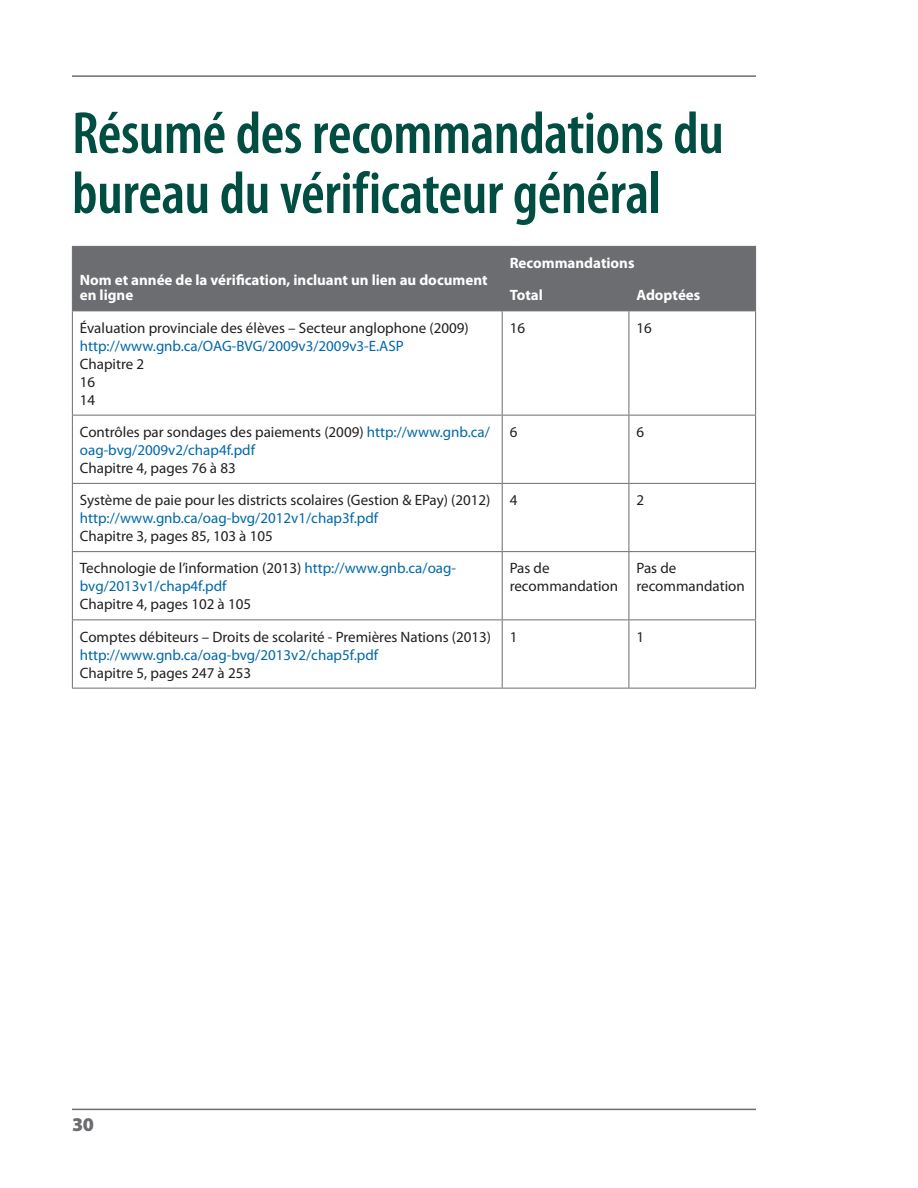
<style>
.page{position:relative;width:918px;height:1188px;background:#fff}
.page>*{position:absolute;margin:0;border:0;box-sizing:border-box;transform-origin:0 0}
.Head_1{font:600 condensed 60px/60px "Myriad Pro";letter-spacing:-.01em;color:#004d42}
.t1{font:900 19.5px "Myriad Pro";color:#6c6d70}
.table_text{font:15px/18px "Myriad Pro";color:#231f20}
.table_text-2{font:15px/18px "Myriad Pro";color:#0068a9}
.table_head{font:700 15px/15px "Myriad Pro";color:#fff}
.s1{color:#0068a9}
.s2{color:#231f20}
</style>
<div class="page">
<hr style="left:72px;top:1109px;width:684px;height:1px;background:#6c6d70">
<hr style="left:72px;top:75px;width:684px;height:2px;background:#6c6d70">
<div style="left:73px;top:247px;width:682px;height:63px;background:#6c6d70"></div>
<hr style="left:502px;top:247px;width:1px;height:31px;background:#6c6d70">
<hr style="left:502px;top:278px;width:127px;height:1px;background:#6c6d70">
<hr style="left:502px;top:279px;width:1px;height:31px;background:#6c6d70">
<hr style="left:629px;top:278px;width:127px;height:1px;background:#6c6d70">
<hr style="left:629px;top:279px;width:1px;height:31px;background:#6c6d70">
<hr style="left:502px;top:311px;width:1px;height:104px;background:#6c6d70">
<hr style="left:629px;top:311px;width:1px;height:104px;background:#6c6d70">
<hr style="left:72px;top:415px;width:430px;height:1px;background:#6c6d70">
<hr style="left:502px;top:415px;width:127px;height:1px;background:#6c6d70">
<hr style="left:502px;top:416px;width:1px;height:67px;background:#6c6d70">
<hr style="left:629px;top:415px;width:127px;height:1px;background:#6c6d70">
<hr style="left:629px;top:416px;width:1px;height:67px;background:#6c6d70">
<hr style="left:72px;top:483px;width:430px;height:1px;background:#6c6d70">
<hr style="left:502px;top:483px;width:127px;height:1px;background:#6c6d70">
<hr style="left:502px;top:484px;width:1px;height:67px;background:#6c6d70">
<hr style="left:629px;top:483px;width:127px;height:1px;background:#6c6d70">
<hr style="left:629px;top:484px;width:1px;height:67px;background:#6c6d70">
<hr style="left:72px;top:551px;width:430px;height:1px;background:#6c6d70">
<hr style="left:502px;top:551px;width:127px;height:1px;background:#6c6d70">
<hr style="left:502px;top:552px;width:1px;height:68px;background:#6c6d70">
<hr style="left:629px;top:551px;width:127px;height:1px;background:#6c6d70">
<hr style="left:629px;top:552px;width:1px;height:68px;background:#6c6d70">
<hr style="left:72px;top:620px;width:430px;height:1px;background:#6c6d70">
<hr style="left:502px;top:620px;width:127px;height:1px;background:#6c6d70">
<hr style="left:502px;top:620px;width:1px;height:68px;background:#6c6d70">
<hr style="left:629px;top:620px;width:127px;height:1px;background:#6c6d70">
<hr style="left:629px;top:620px;width:1px;height:68px;background:#6c6d70">
<hr style="left:72px;top:311px;width:1px;height:104px;background:#6c6d70">
<hr style="left:755px;top:311px;width:1px;height:104px;background:#6c6d70">
<hr style="left:72px;top:416px;width:1px;height:67px;background:#6c6d70">
<hr style="left:755px;top:416px;width:1px;height:67px;background:#6c6d70">
<hr style="left:72px;top:484px;width:1px;height:67px;background:#6c6d70">
<hr style="left:755px;top:484px;width:1px;height:67px;background:#6c6d70">
<hr style="left:72px;top:552px;width:1px;height:68px;background:#6c6d70">
<hr style="left:755px;top:552px;width:1px;height:68px;background:#6c6d70">
<hr style="left:72px;top:620px;width:1px;height:68px;background:#6c6d70">
<hr style="left:755px;top:620px;width:1px;height:68px;background:#6c6d70">
<hr style="left:72px;top:688px;width:430px;height:1px;background:#6c6d70">
<hr style="left:502px;top:688px;width:127px;height:1px;background:#6c6d70">
<hr style="left:629px;top:688px;width:127px;height:1px;background:#6c6d70">
<hr style="left:72px;top:246px;width:430px;height:1px;background:#6c6d70">
<hr style="left:72px;top:247px;width:1px;height:32px;background:#6c6d70">
<hr style="left:502px;top:246px;width:127px;height:1px;background:#6c6d70">
<hr style="left:629px;top:246px;width:127px;height:1px;background:#6c6d70">
<hr style="left:755px;top:247px;width:1px;height:31px;background:#6c6d70">
<hr style="left:72px;top:279px;width:1px;height:31px;background:#6c6d70">
<hr style="left:755px;top:279px;width:1px;height:31px;background:#6c6d70">
<hr style="left:72px;top:310px;width:430px;height:1px;background:#6c6d70">
<hr style="left:502px;top:310px;width:127px;height:1px;background:#6c6d70">
<hr style="left:629px;top:310px;width:127px;height:1px;background:#6c6d70">
<h1 class="Head_1" style="left:72px;top:102px;width:653px">Résumé des recommandations du bureau du vérificateur général</h1>
<p class="table_head" style="left:80px;top:272px;width:409px">Nom et année de la vérification, incluant un lien au document en ligne</p>
<p class="table_text" style="left:80px;top:318px;width:390px">Évaluation provinciale des élèves – Secteur anglophone (2009) <span class="s1">http://www.gnb.ca/OAG-BVG/2009v3/2009v3-E.ASP</span></p>
<p class="table_text" style="left:80px;top:354px;width:66px">Chapitre 2</p>
<p class="table_text" style="left:80px;top:372px;width:17px">16</p>
<p class="table_text" style="left:80px;top:390px;width:17px">14</p>
<p class="table_text-2" style="left:80px;top:423px;width:412px"><span class="s2">Contrôles par sondages des paiements (2009)</span> http://www.gnb.ca/ oag-bvg/2009v2/chap4f.pdf</p>
<p class="table_text" style="left:80px;top:459px;width:157px">Chapitre 4, pages 76 à 83</p>
<p class="table_text" style="left:80px;top:491px;width:412px">Système de paie pour les districts scolaires (Gestion &amp; EPay) (2012) <span class="s1">http://www.gnb.ca/oag-bvg/2012v1/chap3f.pdf</span></p>
<p class="table_text" style="left:80px;top:527px;width:194px">Chapitre 3, pages 85, 103 à 105</p>
<p class="table_text-2" style="left:80px;top:559px;width:378px"><span class="s2">Technologie de l’information (2013)</span> http://www.gnb.ca/oag&shy;bvg/2013v1/chap4f.pdf</p>
<p class="table_text" style="left:80px;top:595px;width:173px">Chapitre 4, pages 102 à 105</p>
<p class="table_text" style="left:80px;top:627px;width:413px">Comptes débiteurs – Droits de scolarité - Premières Nations (2013) <span class="s1">http://www.gnb.ca/oag-bvg/2013v2/chap5f.pdf</span></p>
<p class="table_text" style="left:80px;top:663px;width:173px">Chapitre 5, pages 247 à 253</p>
<p class="table_head" style="left:510px;top:255px;width:126px">Recommandations</p>
<p class="table_head" style="left:510px;top:287px;width:35px">Total</p>
<p class="table_head" style="left:636px;top:287px;width:65px">Adoptées</p>
<p class="table_text" style="left:510px;top:318px;width:17px">16</p>
<p class="table_text" style="left:636px;top:318px;width:17px">16</p>
<p class="table_text" style="left:510px;top:423px;width:9px">6</p>
<p class="table_text" style="left:636px;top:423px;width:9px">6</p>
<p class="table_text" style="left:510px;top:491px;width:9px">4</p>
<p class="table_text" style="left:636px;top:491px;width:9px">2</p>
<p class="table_text" style="left:510px;top:559px;width:110px">Pas de recommandation</p>
<p class="table_text" style="left:636px;top:559px;width:110px">Pas de recommandation</p>
<p class="table_text" style="left:510px;top:627px;width:9px">1</p>
<p class="table_text" style="left:636px;top:627px;width:9px">1</p>
<h2 class="t1" style="left:72px;top:1112px;width:24px">30</h2>
</div>
